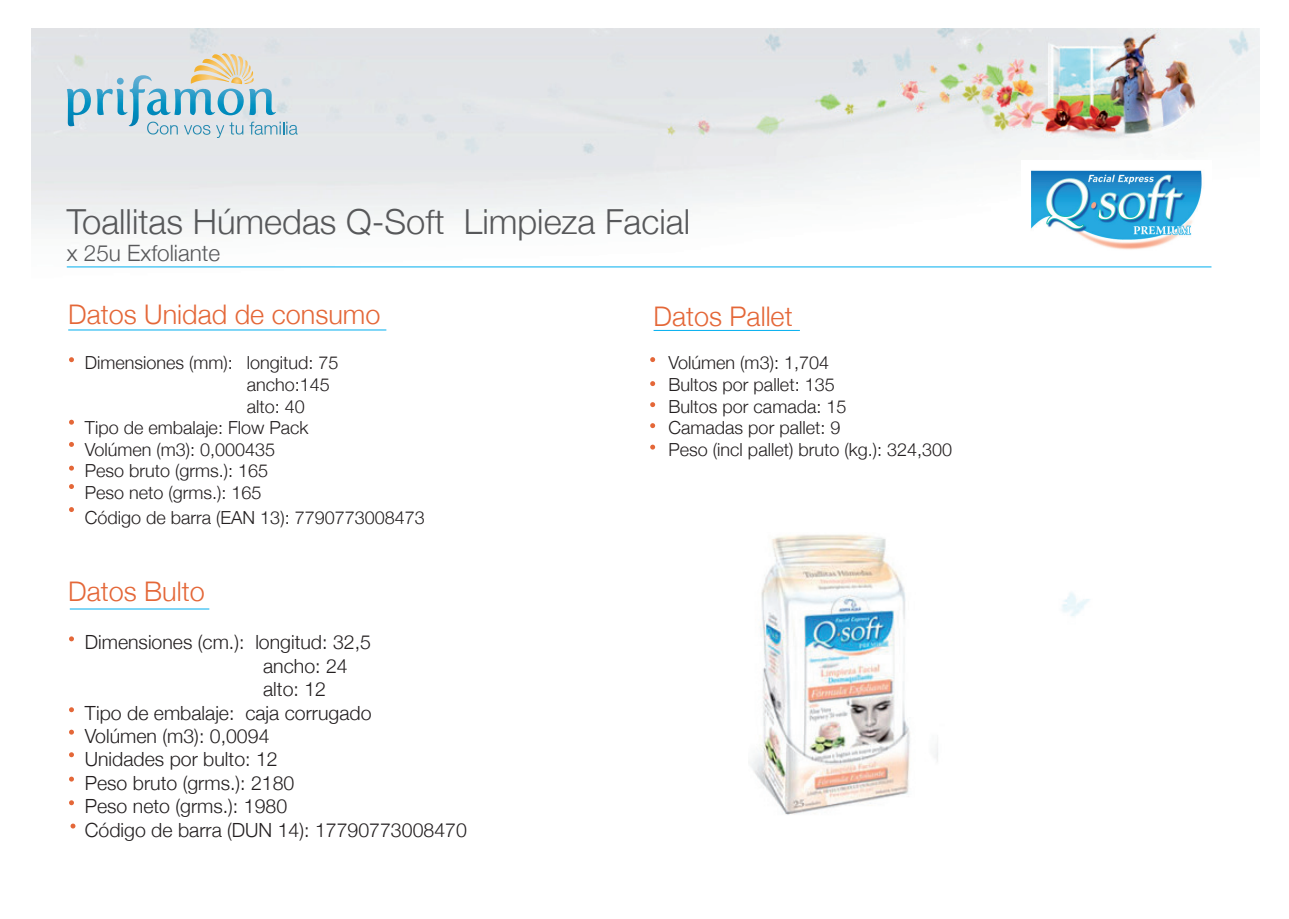
<style>
.page{position:relative;width:1289px;height:919px;background:#fff}
.page>*{position:absolute;margin:0;border:0;box-sizing:border-box;transform-origin:0 0}
.t1{font:300 34.5px "Helvetica Neue";color:#57585a}
.t2{font:300 27px "Helvetica Neue";color:#e46738}
.t3{font:300 22.5px "Helvetica Neue";color:#57585a}
.t4{font:300 19.5px "Helvetica Neue";color:#231f20}
.t5{font:300 18px/21.6px "Helvetica Neue";color:#231f20}
</style>
<div class="page">
<img style="left:31px;top:28px;width:1228px;height:614px">
<svg style="left:67px;top:54px;width:231px;height:84px;background:#c4d6db"></svg>
<hr style="left:67px;top:267px;width:1144px;height:1px;background:#00aeef">
<hr style="left:68px;top:330px;width:318px;height:1px;background:#00aeef">
<hr style="left:70px;top:608px;width:139px;height:1px;background:#00aeef">
<hr style="left:653px;top:330px;width:147px;height:1px;background:#00aeef">
<svg style="left:69px;top:357px;width:5px;height:5px"></svg>
<svg style="left:69px;top:419px;width:5px;height:5px"></svg>
<svg style="left:69px;top:442px;width:5px;height:5px"></svg>
<svg style="left:69px;top:465px;width:5px;height:5px"></svg>
<svg style="left:69px;top:484px;width:5px;height:5px"></svg>
<svg style="left:69px;top:507px;width:5px;height:5px"></svg>
<svg style="left:69px;top:636px;width:5px;height:5px"></svg>
<svg style="left:69px;top:707px;width:5px;height:5px"></svg>
<svg style="left:69px;top:729px;width:5px;height:5px"></svg>
<svg style="left:69px;top:752px;width:5px;height:5px"></svg>
<svg style="left:69px;top:776px;width:5px;height:5px"></svg>
<svg style="left:69px;top:800px;width:5px;height:5px"></svg>
<svg style="left:650px;top:357px;width:5px;height:5px"></svg>
<svg style="left:650px;top:381px;width:5px;height:5px"></svg>
<svg style="left:650px;top:402px;width:5px;height:5px"></svg>
<svg style="left:650px;top:423px;width:5px;height:5px"></svg>
<svg style="left:650px;top:444px;width:5px;height:5px"></svg>
<svg style="left:70px;top:823px;width:5px;height:5px"></svg>
<img style="left:1068px;top:187px;width:161px;height:79px">
<svg style="left:1211px;top:169px;width:5px;height:62px"></svg>
<img style="left:1021px;top:161px;width:190px;height:102px">
<img style="left:748px;top:532px;width:196px;height:283px">
<h1 class="t1" style="left:67px;top:200px;width:625px">Toallitas Húmedas Q-Soft Limpieza Facial</h1>
<p class="t3" style="left:67px;top:239px;width:155px">x 25u Exfoliante</p>
<h2 class="t2" style="left:68px;top:297px;width:314px">Datos Unidad de consumo</h2>
<p class="t5" style="left:85px;top:352px;width:255px">Dimensiones (mm): longitud: 75</p>
<p class="t5" style="left:247px;top:373px;width:85px">ancho:145</p>
<p class="t5" style="left:247px;top:395px;width:60px">alto: 40</p>
<p class="t5" style="left:85px;top:416px;width:225px">Tipo de embalaje: Flow Pack</p>
<p class="t5" style="left:85px;top:438px;width:192px">Volúmen (m3): 0,000435</p>
<p class="t5" style="left:85px;top:460px;width:185px">Peso bruto (grms.): 165</p>
<p class="t5" style="left:85px;top:481px;width:178px">Peso neto (grms.): 165</p>
<p class="t5" style="left:85px;top:506px;width:341px">Código de barra (EAN 13): 7790773008473</p>
<h2 class="t2" style="left:68px;top:575px;width:138px">Datos Bulto</h2>
<p class="t4" style="left:85px;top:630px;width:288px">Dimensiones (cm.): longitud: 32,5</p>
<p class="t4" style="left:263px;top:653px;width:86px">ancho: 24</p>
<p class="t4" style="left:263px;top:677px;width:64px">alto: 12</p>
<p class="t4" style="left:85px;top:700px;width:288px">Tipo de embalaje: caja corrugado</p>
<p class="t4" style="left:85px;top:724px;width:186px">Volúmen (m3): 0,0094</p>
<p class="t4" style="left:85px;top:747px;width:194px">Unidades por bulto: 12</p>
<p class="t4" style="left:85px;top:770px;width:211px">Peso bruto (grms.): 2180</p>
<p class="t4" style="left:85px;top:794px;width:204px">Peso neto (grms.): 1980</p>
<p class="t4" style="left:85px;top:817px;width:383px">Código de barra (DUN 14): 17790773008470</p>
<h2 class="t2" style="left:653px;top:299px;width:141px">Datos Pallet</h2>
<p class="t5" style="left:668px;top:352px;width:285px">Volúmen (m3): 1,704<br>Bultos por pallet: 135<br>Bultos por camada: 15<br>Camadas por pallet: 9<br>Peso (incl pallet) bruto (kg.): 324,300</p>
</div>
